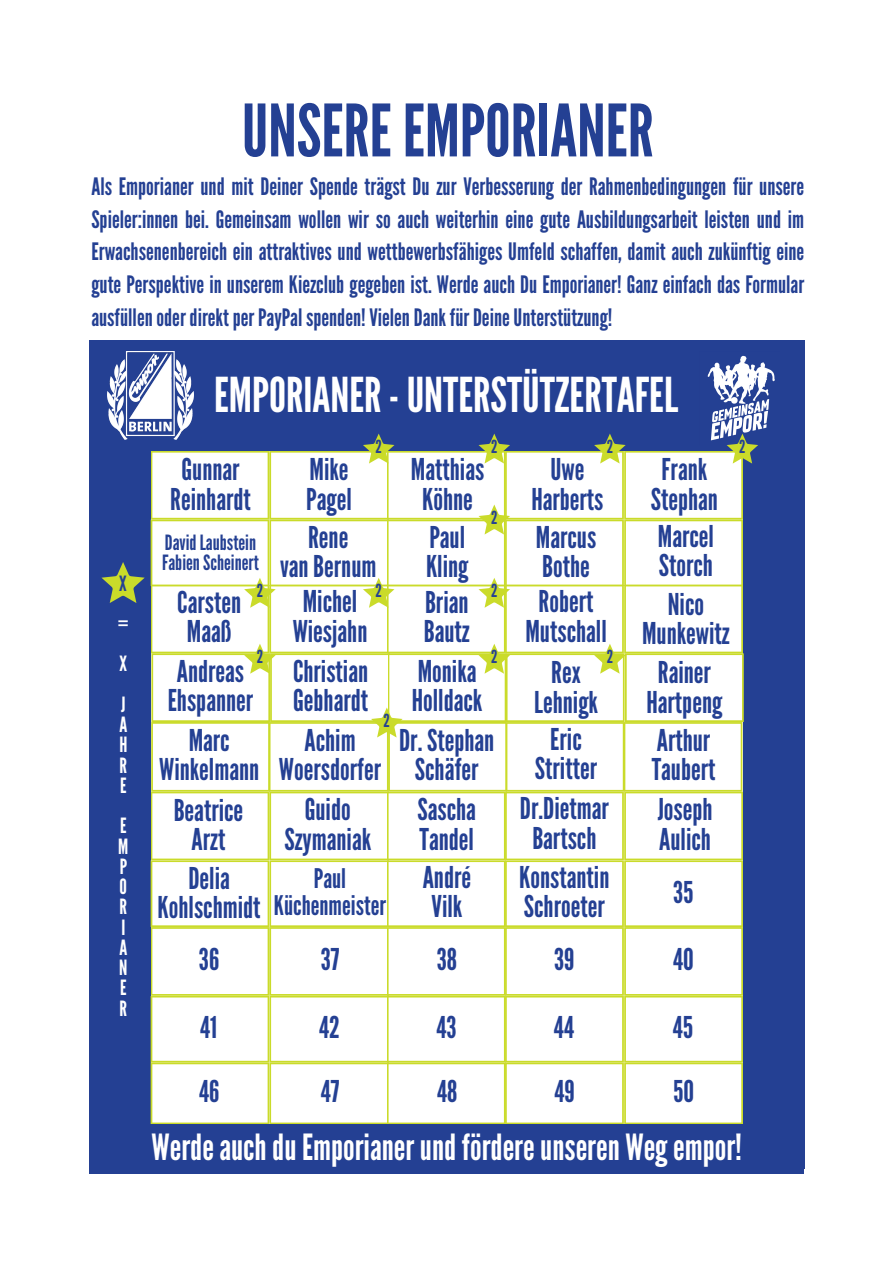
<style>
.page{position:relative;width:894px;height:1264px;background:#fff}
.page>*{position:absolute;margin:0;border:0;box-sizing:border-box;transform-origin:0 0}
.t1{font:72px "League Gothic";color:#244093}
.t2{font:48px "League Gothic";color:#fff}
.t3{font:36px "League Gothic";color:#fff}
.t4{font:30px/29.2px "League Gothic";color:#244093;text-align:center}
.t5{font:27px/27px "League Gothic";color:#244093;text-align:center}
.t6{font:24px/32.7px "League Gothic";color:#244093;text-align:justify}
.t7{font:21px "League Gothic";color:#244093}
.t8{font:21px/20.2px "League Gothic";color:#fff;text-align:justify}
.t9{font:18px "League Gothic";color:#244093}
</style>
<div class="page">
<div style="left:89px;top:340px;width:715px;height:111px;background:#244093"></div>
<img style="left:707px;top:355px;width:68px;height:78px">
<img style="left:107px;top:351px;width:87px;height:88px">
<div style="left:91px;top:1124px;width:713px;height:50px;background:#244093"></div>
<div style="left:89px;top:445px;width:61px;height:729px;background:#244093"></div>
<div style="left:742px;top:451px;width:62px;height:717px;background:#244093"></div>
<svg style="left:101px;top:562px;width:43px;height:41px"></svg>
<svg style="left:151px;top:433px;width:607px;height:691px"></svg>
<p class="t1" style="left:242px;top:89px;width:413px">UNSERE EMPORIANER</p>
<p class="t6" style="left:91px;top:171px;width:714px">Als Emporianer und mit Deiner Spende trägst Du zur Verbesserung der Rahmenbedingungen für unsere Spieler:innen bei. Gemeinsam wollen wir so auch weiterhin eine gute Ausbildungsarbeit leisten und im Erwachsenenbereich ein attraktives und wettbewerbsfähiges Umfeld schaffen, damit auch zukünftig eine gute Perspektive in unserem Kiezclub gegeben ist. Werde auch Du Emporianer! Ganz einfach das Formular ausfüllenoderdirektperPayPalspenden!VielenDankfürDeineUnterstützung!</p>
<p class="t7" style="left:119px;top:571px;width:9px">X</p>
<p class="t8" style="left:118px;top:613px;width:12px">=</p>
<p class="t8" style="left:119px;top:654px;width:9px">X</p>
<p class="t8" style="left:119px;top:694px;width:9px">J A H</p>
<p class="t8" style="left:119px;top:755px;width:9px">R<br>E</p>
<p class="t8" style="left:118px;top:816px;width:12px;text-align:left">E<br>M<br>P<br>O<br>R<br>I<br>A</p>
<p class="t8" style="left:119px;top:958px;width:10px">N E R</p>
<h1 class="t2" style="left:214px;top:367px;width:465px">EMPORIANER-UNTERSTÜTZERTAFEL</h1>
<h4 class="t9" style="left:375px;top:436px;width:8px">2</h4>
<h4 class="t9" style="left:491px;top:436px;width:8px">2</h4>
<h4 class="t9" style="left:606px;top:436px;width:8px">2</h4>
<p class="t4" style="left:170px;top:456px;width:82px">Gunnar<br>Reinhardt</p>
<p class="t4" style="left:306px;top:456px;width:47px;text-align:left">Mike<br>Pagel</p>
<p class="t4" style="left:411px;top:456px;width:75px">Matthias<br>Köhne</p>
<p class="t4" style="left:531px;top:456px;width:74px">Uwe<br>Harberts</p>
<p class="t4" style="left:650px;top:456px;width:69px">Frank<br>Stephan</p>
<h6 class="t4" style="left:280px;top:523px;width:98px">Rene vanBernum</h6>
<h6 class="t4" style="left:657px;top:522px;width:58px;text-align:left">Marcel<br>Storch</h6>
<h6 class="t4" style="left:177px;top:588px;width:65px">Carsten<br>Maaß</h6>
<h6 class="t4" style="left:292px;top:587px;width:76px">Michel<br>Wiesjahn</h6>
<h6 class="t4" style="left:424px;top:588px;width:47px;text-align:left">Brian<br>Bautz</h6>
<p class="t4" style="left:525px;top:587px;width:83px">Robert<br>Mutschall</p>
<h4 class="t4" style="left:642px;top:590px;width:89px">Nico<br>Munkewitz</h4>
<h4 class="t4" style="left:168px;top:657px;width:87px">Andreas<br>Ehspanner</h4>
<h4 class="t4" style="left:293px;top:657px;width:77px;text-align:left">Christian<br>Gebhardt</h4>
<h4 class="t4" style="left:411px;top:657px;width:72px;text-align:left">Monika<br>Holldack</h4>
<h4 class="t4" style="left:534px;top:658px;width:65px">Rex<br>Lehnigk</h4>
<p class="t4" style="left:646px;top:658px;width:77px">Rainer<br>Hartpeng</p>
<p class="t4" style="left:159px;top:726px;width:102px">Marc<br>Winkelmann</p>
<h4 class="t4" style="left:279px;top:726px;width:104px">Achim<br>Woersdorfer</h4>
<h4 class="t4" style="left:399px;top:726px;width:97px">Dr.Stephan<br>Schäfer</h4>
<h4 class="t4" style="left:534px;top:725px;width:64px">Eric<br>Stritter</h4>
<h4 class="t4" style="left:651px;top:726px;width:65px;text-align:left">Arthur<br>Taubert</h4>
<h4 class="t9" style="left:491px;top:507px;width:8px">2</h4>
<p class="t4" style="left:426px;top:523px;width:44px;text-align:left">Paul<br>Kling</p>
<p class="t4" style="left:535px;top:523px;width:62px;text-align:left">Marcus<br>Bothe</p>
<p class="t7" style="left:165px;top:530px;width:93px">DavidLaubstein</p>
<h2 class="t7" style="left:162px;top:550px;width:98px">FabienScheinert</h2>
<h4 class="t9" style="left:256px;top:580px;width:8px">2</h4>
<h4 class="t9" style="left:491px;top:580px;width:8px">2</h4>
<h4 class="t9" style="left:375px;top:580px;width:8px">2</h4>
<h4 class="t9" style="left:256px;top:646px;width:8px">2</h4>
<h4 class="t9" style="left:491px;top:646px;width:8px">2</h4>
<h4 class="t9" style="left:606px;top:646px;width:8px">2</h4>
<p class="t9" style="left:383px;top:710px;width:8px">2</p>
<h4 class="t4" style="left:174px;top:795px;width:71px">Beatrice<br>Arzt</h4>
<h4 class="t4" style="left:284px;top:795px;width:88px">Guido<br>Szymaniak</h4>
<p class="t4" style="left:417px;top:795px;width:60px;text-align:left">Sascha<br>Tandel</p>
<p class="t4" style="left:520px;top:794px;width:90px">Dr.Dietmar<br>Bartsch</p>
<h4 class="t4" style="left:657px;top:795px;width:56px;text-align:left">Joseph<br>Aulich</h4>
<p class="t4" style="left:157px;top:864px;width:104px">Delia<br>Kohlschmidt</p>
<p class="t5" style="left:274px;top:865px;width:113px">Paul<br>Küchenmeister</p>
<h4 class="t4" style="left:422px;top:863px;width:50px;text-align:left">André<br>Vilk</h4>
<h4 class="t4" style="left:519px;top:863px;width:92px;text-align:left">Konstantin<br>Schroeter</h4>
<h4 class="t4" style="left:673px;top:878px;width:22px">35</h4>
<h4 class="t9" style="left:739px;top:436px;width:8px">2</h4>
<h4 class="t4" style="left:199px;top:945px;width:22px">36</h4>
<h4 class="t4" style="left:320px;top:945px;width:20px">37</h4>
<p class="t4" style="left:437px;top:945px;width:22px">38</p>
<p class="t4" style="left:554px;top:945px;width:22px">39</p>
<p class="t4" style="left:672px;top:945px;width:22px">40</p>
<p class="t4" style="left:200px;top:1013px;width:18px">41</p>
<p class="t4" style="left:319px;top:1013px;width:22px">42</p>
<p class="t4" style="left:436px;top:1013px;width:22px">43</p>
<h4 class="t4" style="left:554px;top:1013px;width:22px">44</h4>
<h4 class="t4" style="left:672px;top:1013px;width:22px">45</h4>
<h4 class="t4" style="left:199px;top:1077px;width:22px">46</h4>
<h4 class="t4" style="left:321px;top:1077px;width:20px">47</h4>
<h4 class="t4" style="left:437px;top:1077px;width:22px">48</h4>
<p class="t4" style="left:554px;top:1077px;width:22px">49</p>
<p class="t4" style="left:673px;top:1077px;width:22px">50</p>
<p class="t3" style="left:151px;top:1126px;width:591px">WerdeauchduEmporianerundfördereunseren Wegempor!</p>
</div>
